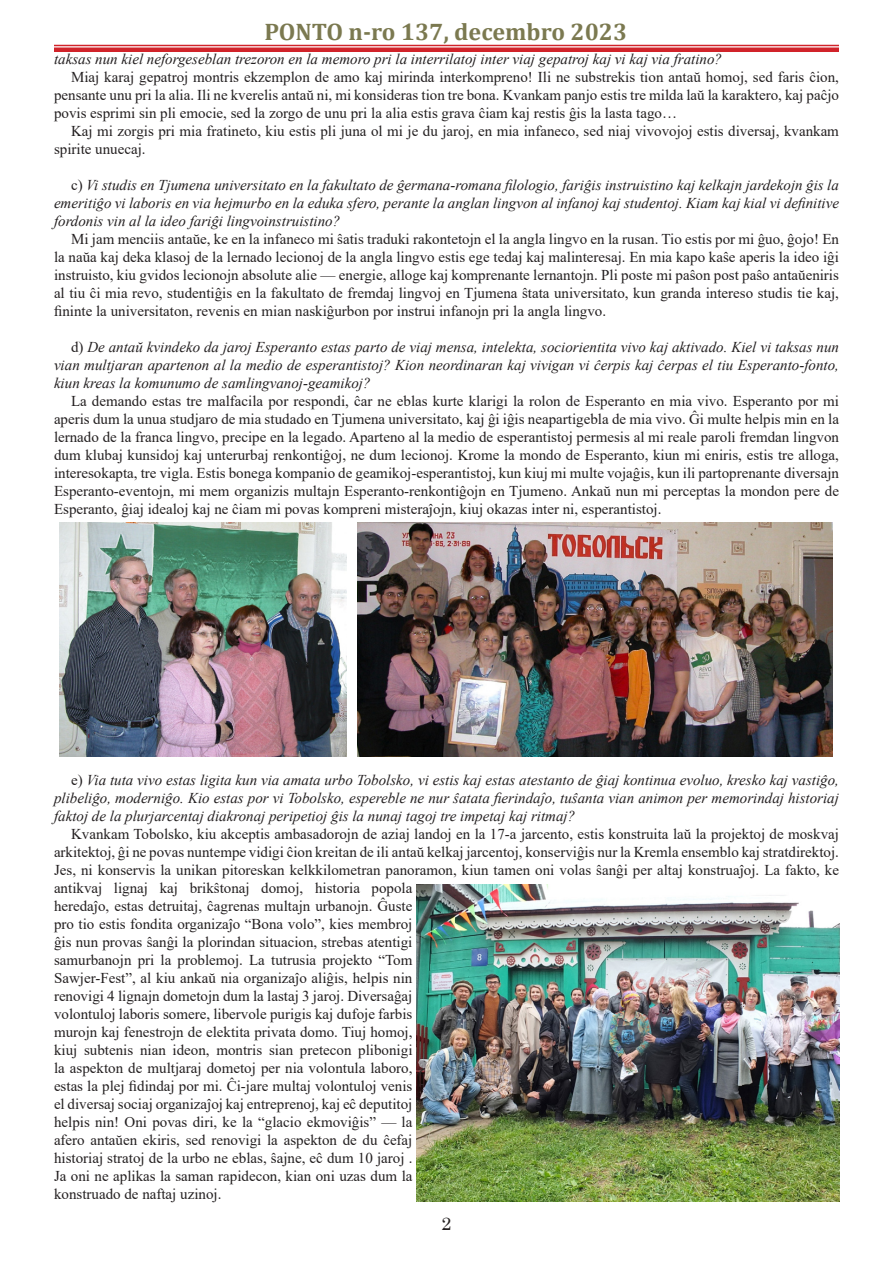
<style>
.page{position:relative;width:893px;height:1263px;background:#fff}
.page>*{position:absolute;margin:0;border:0;box-sizing:border-box;transform-origin:0 0}
.t1{font:700 24px "Cambria";color:#7b7950}
.t2{font:18px "Century";color:#231f20}
.t3{font:15px/18px "Times New Roman";color:#231f20;text-align:justify}
.t4{font:italic 15px/18px "Times New Roman";color:#231f20;text-align:justify}
.s1{font-style:normal}
</style>
<div class="page">
<hr style="left:54px;top:45px;width:785px;height:1px;background:#d1232a">
<div style="left:54px;top:47px;width:785px;height:5px;background:#d1232a"></div>
<img style="left:59px;top:522px;width:288px;height:235px">
<img style="left:417px;top:884px;width:422px;height:317px">
<img style="left:358px;top:522px;width:475px;height:235px">
<h1 class="t1" style="left:264px;top:15px;width:364px">PONTO n-ro 137, decembro 2023</h1>
<p class="t4" style="left:54px;top:50px;width:670px">taksas nun kiel neforgeseblan trezoron en la memoro pri la interrilatoj inter viaj gepatroj kaj vi kaj via fratino?</p>
<p class="t3" style="left:54px;top:68px;width:786px;text-indent:17px">Miaj karaj gepatroj montris ekzemplon de amo kaj mirinda interkompreno! Ili ne substrekis tion antaŭ homoj, sed faris ĉion, pensante unu pri la alia. Ili ne kverelis antaŭ ni, mi konsideras tion tre bona. Kvankam panjo estis tre milda laŭ la karaktero, kaj paĉjo povis esprimi sin pli emocie, sed la zorgo de unu pri la alia estis grava ĉiam kaj restis ĝis la lasta tago…</p>
<p class="t3" style="left:54px;top:122px;width:786px;text-indent:17px">Kaj mi zorgis pri mia fratineto, kiu estis pli juna ol mi je du jaroj, en mia infaneco, sed niaj vivovojoj estis diversaj, kvankam spirite unuecaj.</p>
<p class="t4" style="left:54px;top:176px;width:786px;text-indent:17px"><span class="s1">c)</span> Vi studis en Tjumena universitato en la fakultato de ĝermana-romana filologio, fariĝis instruistino kaj kelkajn jardekojn ĝis la emeritiĝo vi laboris en via hejmurbo en la eduka sfero, perante la anglan lingvon al infanoj kaj studentoj. Kiam kaj kial vi definitive fordonis vin al la ideo fariĝi lingvoinstruistino?</p>
<p class="t3" style="left:54px;top:230px;width:786px;text-indent:17px">Mi jam menciis antaŭe, ke en la infaneco mi ŝatis traduki rakontetojn el la angla lingvo en la rusan. Tio estis por mi ĝuo, ĝojo! En la naŭa kaj deka klasoj de la lernado lecionoj de la angla lingvo estis ege tedaj kaj malinteresaj. En mia kapo kaŝe aperis la ideo iĝi instruisto, kiu gvidos lecionojn absolute alie — energie, alloge kaj komprenante lernantojn. Pli poste mi paŝon post paŝo antaŭeniris al tiu ĉi mia revo, studentiĝis en la fakultato de fremdaj lingvoj en Tjumena ŝtata universitato, kun granda intereso studis tie kaj, fininte la universitaton, revenis en mian naskiĝurbon por instrui infanojn pri la angla lingvo.</p>
<p class="t4" style="left:54px;top:338px;width:786px;text-indent:17px"><span class="s1">d)</span> De antaŭ kvindeko da jaroj Esperanto estas parto de viaj mensa, intelekta, sociorientita vivo kaj aktivado. Kiel vi taksas nun vian multjaran apartenon al la medio de esperantistoj? Kion neordinaran kaj vivigan vi ĉerpis kaj ĉerpas el tiu Esperanto-fonto, kiun kreas la komunumo de samlingvanoj-geamikoj?</p>
<p class="t3" style="left:54px;top:392px;width:786px;text-indent:17px">La demando estas tre malfacila por respondi, ĉar ne eblas kurte klarigi la rolon de Esperanto en mia vivo. Esperanto por mi aperis dum la unua studjaro de mia studado en Tjumena universitato, kaj ĝi iĝis neapartigebla de mia vivo. Ĝi multe helpis min en la lernado de la franca lingvo, precipe en la legado. Aparteno al la medio de esperantistoj permesis al mi reale paroli fremdan lingvon dum klubaj kunsidoj kaj unterurbaj renkontiĝoj, ne dum lecionoj. Krome la mondo de Esperanto, kiun mi eniris, estis tre alloga, interesokapta, tre vigla. Estis bonega kompanio de geamikoj-esperantistoj, kun kiuj mi multe vojaĝis, kun ili partoprenante diversajn Esperanto-eventojn, mi mem organizis multajn Esperanto-renkontiĝojn en Tjumeno. Ankaŭ nun mi perceptas la mondon pere de Esperanto, ĝiaj idealoj kaj ne ĉiam mi povas kompreni misteraĵojn, kiuj okazas inter ni, esperantistoj.</p>
<p class="t4" style="left:54px;top:770px;width:786px;text-indent:17px"><span class="s1">e)</span> Via tuta vivo estas ligita kun via amata urbo Tobolsko, vi estis kaj estas atestanto de ĝiaj kontinua evoluo, kresko kaj vastiĝo, plibeliĝo, moderniĝo. Kio estas por vi Tobolsko, espereble ne nur ŝatata fierindaĵo, tuŝanta vian animon per memorindaj historiaj faktoj de la plurjarcentaj diakronaj peripetioj ĝis la nunaj tagoj tre impetaj kaj ritmaj?</p>
<p class="t3" style="left:54px;top:824px;width:786px;text-align:left;text-indent:17px">Kvankam Tobolsko, kiu akceptis ambasadorojn de aziaj landoj en la 17-a jarcento, estis konstruita laŭ la projektoj de moskvaj arkitektoj, ĝi ne povas nuntempe vidigi ĉion kreitan de ili antaŭ kelkaj jarcentoj, konserviĝis nur la Kremla ensemblo kaj stratdirektoj.<br>Jes, ni konservis la unikan pitoreskan kelkkilometran panoramon, kiun tamen oni volas ŝanĝi per altaj konstruaĵoj. La fakto, ke antikvaj lignaj kaj brikŝtonaj domoj, historia popola<br>heredaĵo, estas detruitaj, ĉagrenas multajn urbanojn. Ĝuste<br>pro tio estis fondita organizaĵo “Bona volo”, kies membroj<br>ĝis nun provas ŝanĝi la plorindan situacion, strebas atentigi<br>samurbanojn pri la problemoj. La tutrusia projekto “Tom<br>Sawjer-Fest”, al kiu ankaŭ nia organizaĵo aliĝis, helpis nin<br>renovigi 4 lignajn dometojn dum la lastaj 3 jaroj. Diversaĝaj<br>volontuloj laboris somere, libervole purigis kaj dufoje farbis<br>murojn kaj fenestrojn de elektita privata domo. Tiuj homoj,<br>kiuj subtenis nian ideon, montris sian pretecon plibonigi<br>la aspekton de multjaraj dometoj per nia volontula laboro,<br>estas la plej fidindaj por mi. Ĉi-jare multaj volontuloj venis<br>el diversaj sociaj organizaĵoj kaj entreprenoj, kaj eĉ deputitoj<br>helpis nin! Oni povas diri, ke la “glacio ekmoviĝis” — la<br>afero antaŭen ekiris, sed renovigi la aspekton de du ĉefaj<br>historiaj stratoj de la urbo ne eblas, ŝajne, eĉ dum 10 jaroj .<br>Ja oni ne aplikas la saman rapidecon, kian oni uzas dum la<br>konstruado de naftaj uzinoj.</p>
<p class="t2" style="left:441px;top:1208px;width:12px">2</p>
</div>
